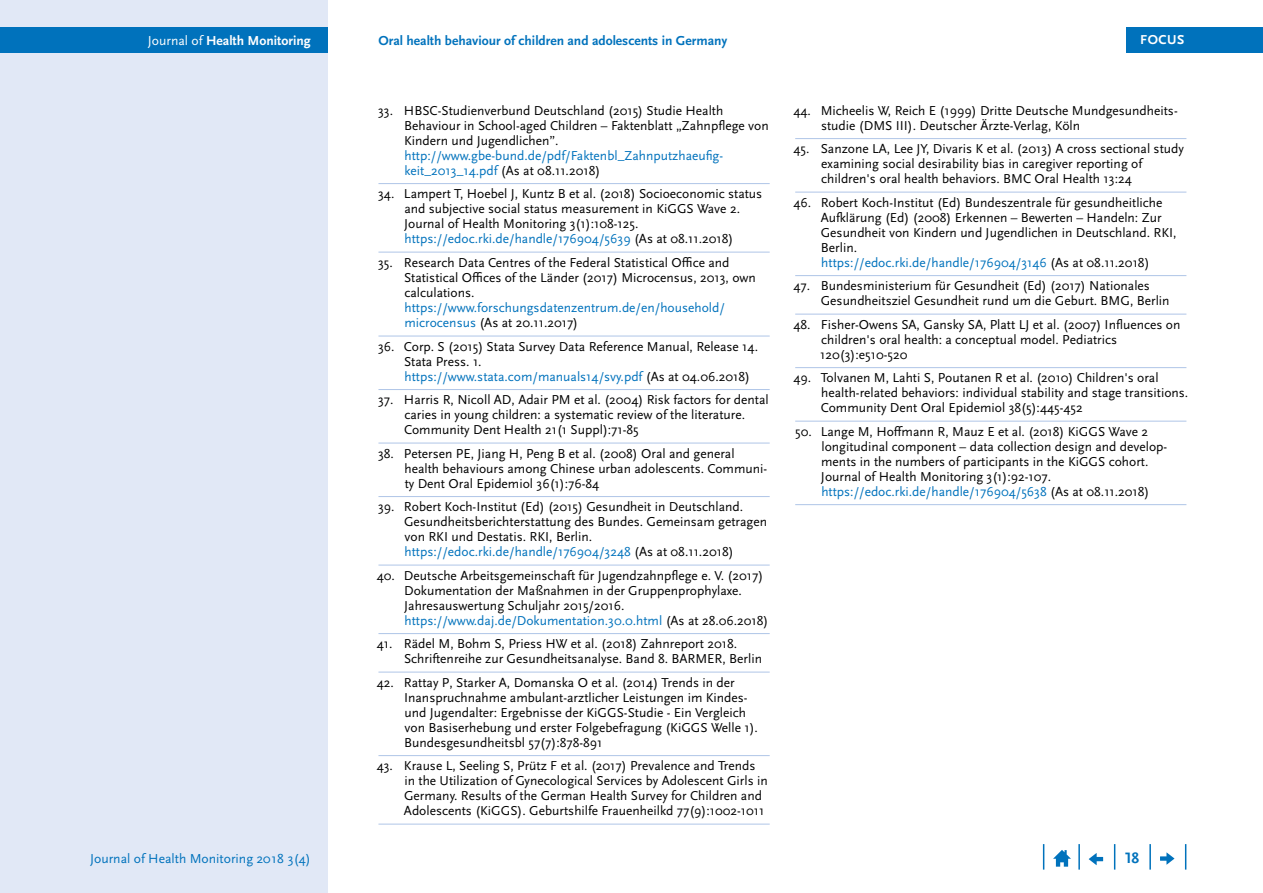
<style>
.page{position:relative;width:1263px;height:893px;background:#fff}
.page>*{position:absolute;margin:0;border:0;box-sizing:border-box;transform-origin:0 0}
.t1{font:700 15.75px "Scala Sans Pro";color:#0072bc}
.t2{font:700 13.65px "Scala Sans Pro";color:#0072bc}
.t3{font:13.65px "Scala Sans Pro";color:#0072bc}
.t4{font:700 13.65px "Scala Sans Pro";color:#fff}
.Literaturverzeichnis{font:13.5px/15px "Scala Sans Pro";color:#000}
.t5{font:700 13.5px "Scala Sans Pro";letter-spacing:.04em;color:#fff}
.s1{font-weight:400}
.s2{color:#0072bc}
</style>
<div class="page">
<div style="left:0;top:0;width:327px;height:893px;background:#e1e8f6"></div>
<div style="left:0;top:28px;width:327px;height:25px;background:#0072bc"></div>
<div style="left:1126px;top:28px;width:137px;height:25px;background:#0072bc"></div>
<svg style="left:1185px;top:844px;width:1px;height:26px"></svg>
<hr style="left:1149px;top:844px;width:2px;height:26px;background:#0072bc">
<svg style="left:1114px;top:844px;width:1px;height:26px"></svg>
<hr style="left:1078px;top:844px;width:2px;height:26px;background:#0072bc">
<svg style="left:1043px;top:844px;width:1px;height:26px"></svg>
<svg style="left:1053px;top:850px;width:18px;height:17px"></svg>
<svg style="left:1089px;top:853px;width:14px;height:12px"></svg>
<svg style="left:1160px;top:852px;width:14px;height:13px"></svg>
<hr style="left:795px;top:138px;width:391px;height:1px;background:#afc5e7">
<hr style="left:795px;top:192px;width:391px;height:1px;background:#afc5e7">
<hr style="left:795px;top:275px;width:391px;height:1px;background:#afc5e7">
<hr style="left:795px;top:314px;width:391px;height:1px;background:#afc5e7">
<hr style="left:795px;top:367px;width:391px;height:1px;background:#afc5e7">
<hr style="left:795px;top:421px;width:391px;height:1px;background:#afc5e7">
<hr style="left:795px;top:504px;width:391px;height:1px;background:#afc5e7">
<hr style="left:378px;top:183px;width:392px;height:1px;background:#afc5e7">
<hr style="left:378px;top:252px;width:392px;height:1px;background:#afc5e7">
<hr style="left:378px;top:336px;width:392px;height:1px;background:#afc5e7">
<hr style="left:378px;top:389px;width:392px;height:1px;background:#afc5e7">
<hr style="left:378px;top:443px;width:392px;height:1px;background:#afc5e7">
<hr style="left:378px;top:496px;width:392px;height:1px;background:#afc5e7">
<hr style="left:378px;top:565px;width:392px;height:1px;background:#afc5e7">
<hr style="left:378px;top:633px;width:392px;height:1px;background:#afc5e7">
<hr style="left:378px;top:672px;width:392px;height:1px;background:#afc5e7">
<hr style="left:378px;top:755px;width:392px;height:1px;background:#afc5e7">
<hr style="left:378px;top:824px;width:392px;height:1px;background:#afc5e7">
<p class="t4" style="left:148px;top:33px;width:164px"><span class="s1">Journal of</span> Health Monitoring</p>
<p class="t3" style="left:90px;top:850px;width:222px">Journal of Health Monitoring 2018 3(4)</p>
<p class="t2" style="left:378px;top:33px;width:351px">Oral health behaviour of children and adolescents in Germany</p>
<p class="t5" style="left:1140px;top:32px;width:46px">FOCUS</p>
<p class="Literaturverzeichnis" style="left:404px;top:103px;width:366px;text-indent:-26px">33. HBSC-Studienverbund Deutschland (2015) Studie Health Behaviour in School-aged Children – Faktenblatt „Zahnpflege von Kindern und Jugendlichen”. <span class="s2">http://www.gbe-bund.de/pdf/Faktenbl_Zahnputzhaeufig&shy;keit_2013_14.pdf</span> (As at 08.11.2018)</p>
<p class="Literaturverzeichnis" style="left:404px;top:186px;width:360px;text-indent:-26px">34. Lampert T, Hoebel J, Kuntz B et al. (2018) Socioeconomic status and subjective social status measurement in KiGGS Wave 2.<br>Journal of Health Monitoring 3(1):108-125. <span class="s2">https://edoc.rki.de/handle/176904/5639</span> (As at 08.11.2018)</p>
<p class="Literaturverzeichnis" style="left:404px;top:255px;width:353px;text-indent:-26px">35. Research Data Centres of the Federal Statistical Office and Statistical Offices of the Länder (2017) Microcensus, 2013, own calculations. <span class="s2">https://www.forschungsdatenzentrum.de/en/household/ microcensus</span> (As at 20.11.2017)</p>
<p class="Literaturverzeichnis" style="left:404px;top:339px;width:356px;text-indent:-26px">36. Corp. S (2015) Stata Survey Data Reference Manual, Release 14.<br>Stata Press. 1.<br><span class="s2">https://www.stata.com/manuals14/svy.pdf</span> (As at 04.06.2018)</p>
<p class="Literaturverzeichnis" style="left:404px;top:392px;width:366px;text-indent:-26px">37. Harris R, Nicoll AD, Adair PM et al. (2004) Risk factors for dental caries in young children: a systematic review of the literature.<br>Community Dent Health 21(1 Suppl):71-85</p>
<p class="Literaturverzeichnis" style="left:405px;top:446px;width:364px;text-indent:-26px">38. Petersen PE, Jiang H, Peng B et al. (2008) Oral and general health behaviours among Chinese urban adolescents. Communi&shy;ty Dent Oral Epidemiol 36(1):76-84</p>
<p class="Literaturverzeichnis" style="left:404px;top:499px;width:364px;text-indent:-26px">39. Robert Koch-Institut (Ed) (2015) Gesundheit in Deutschland.<br>Gesundheitsberichterstattung des Bundes. Gemeinsam getragen von RKI und Destatis. RKI, Berlin. <span class="s2">https://edoc.rki.de/handle/176904/3248</span> (As at 08.11.2018)</p>
<p class="Literaturverzeichnis" style="left:404px;top:568px;width:366px;text-indent:-27px">40. Deutsche Arbeitsgemeinschaft für Jugendzahnpflege e. V. (2017)<br>Dokumentation der Maßnahmen in der Gruppenprophylaxe.<br>Jahresauswertung Schuljahr 2015/2016. <span class="s2">https://www.daj.de/Dokumentation.30.0.html</span> (As at 28.06.2018)</p>
<p class="Literaturverzeichnis" style="left:404px;top:636px;width:359px;text-indent:-27px">41. Rädel M, Bohm S, Priess HW et al. (2018) Zahnreport 2018.<br>Schriftenreihe zur Gesundheitsanalyse. Band 8. BARMER, Berlin</p>
<p class="Literaturverzeichnis" style="left:404px;top:675px;width:355px;text-indent:-27px">42. Rattay P, Starker A, Domanska O et al. (2014) Trends in der Inanspruchnahme ambulant-arztlicher Leistungen im Kindes&shy;und Jugendalter: Ergebnisse der KiGGS-Studie - Ein Vergleich von Basiserhebung und erster Folgebefragung (KiGGS Welle 1).<br>Bundesgesundheitsbl 57(7):878-891</p>
<p class="Literaturverzeichnis" style="left:404px;top:758px;width:365px;text-indent:-27px">43. Krause L, Seeling S, Prütz F et al. (2017) Prevalence and Trends in the Utilization of Gynecological Services by Adolescent Girls in Germany. Results of the German Health Survey for Children and Adolescents (KiGGS). Geburtshilfe Frauenheilkd 77(9):1002-1011</p>
<p class="Literaturverzeichnis" style="left:821px;top:103px;width:358px;text-indent:-28px">44. Micheelis W, Reich E (1999) Dritte Deutsche Mundgesundheits&shy;studie (DMS III). Deutscher Ärzte-Verlag, Köln</p>
<p class="Literaturverzeichnis" style="left:821px;top:141px;width:364px;text-indent:-28px">45. Sanzone LA, Lee JY, Divaris K et al. (2013) A cross sectional study examining social desirability bias in caregiver reporting of children's oral health behaviors. BMC Oral Health 13:24</p>
<p class="Literaturverzeichnis" style="left:821px;top:195px;width:357px;text-indent:-27px">46. Robert Koch-Institut (Ed) Bundeszentrale für gesundheitliche Aufklärung (Ed) (2008) Erkennen – Bewerten – Handeln: Zur Gesundheit von Kindern und Jugendlichen in Deutschland. RKI, Berlin.<br><span class="s2">https://edoc.rki.de/handle/176904/3146</span> (As at 08.11.2018)</p>
<p class="Literaturverzeichnis" style="left:821px;top:278px;width:350px;text-indent:-27px">47. Bundesministerium für Gesundheit (Ed) (2017) Nationales<br>Gesundheitsziel Gesundheit rund um die Geburt. BMG, Berlin</p>
<p class="Literaturverzeichnis" style="left:820px;top:317px;width:362px;text-indent:-27px">48. Fisher-Owens SA, Gansky SA, Platt LJ et al. (2007) Influences on children's oral health: a conceptual model. Pediatrics<br>120(3):e510-520</p>
<p class="Literaturverzeichnis" style="left:821px;top:370px;width:369px;text-indent:-28px">49. Tolvanen M, Lahti S, Poutanen R et al. (2010) Children's oral health-related behaviors: individual stability and stage transitions.<br>Community Dent Oral Epidemiol 38(5):445-452</p>
<p class="Literaturverzeichnis" style="left:821px;top:424px;width:348px;text-indent:-26px">50. Lange M, Hoffmann R, Mauz E et al. (2018) KiGGS Wave 2 longitudinal component – data collection design and develop&shy;ments in the numbers of participants in the KiGGS cohort.<br>Journal of Health Monitoring 3(1):92-107. <span class="s2">https://edoc.rki.de/handle/176904/5638</span> (As at 08.11.2018)</p>
<p class="t1" style="left:1125px;top:849px;width:16px">18</p>
</div>
